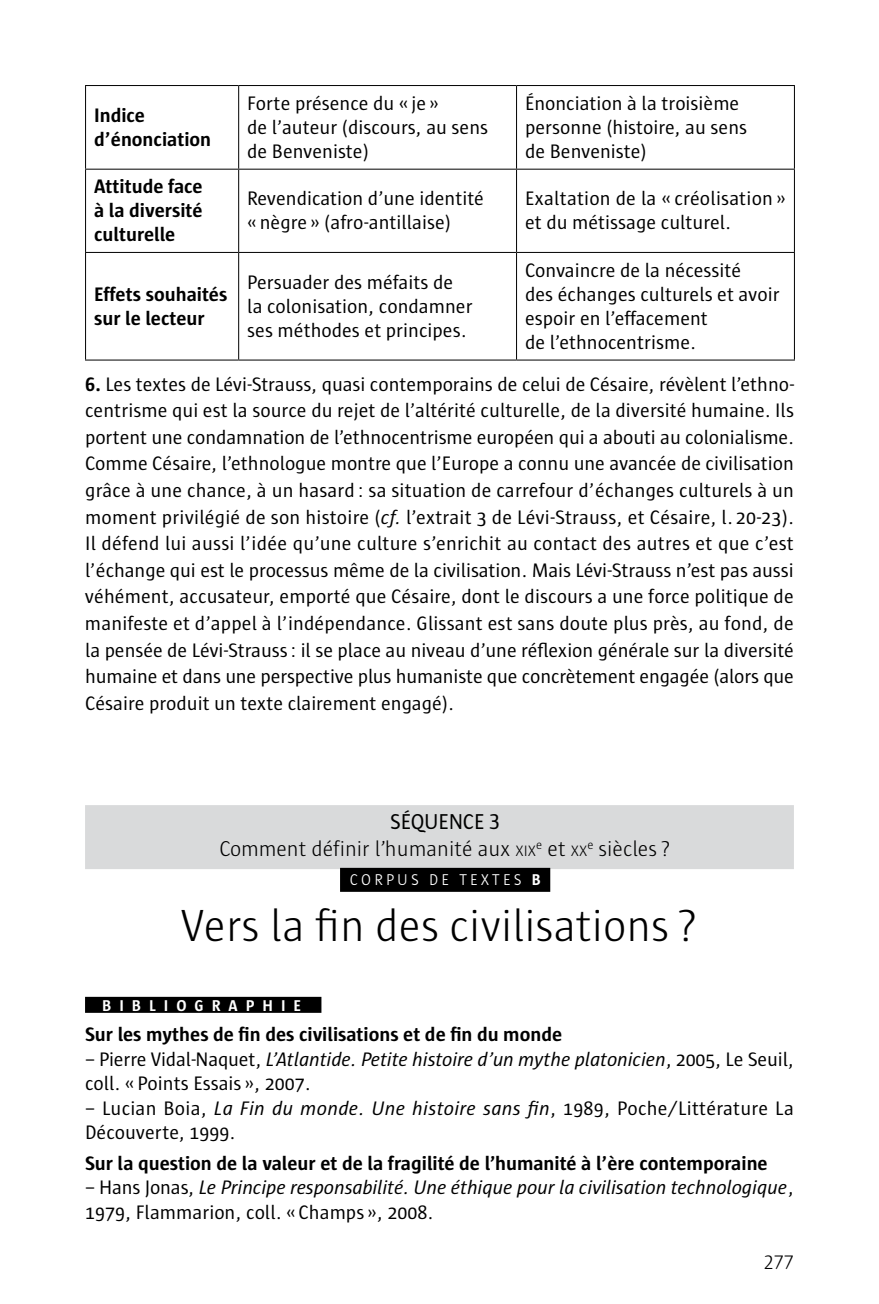
<style>
.page{position:relative;width:879px;height:1304px;background:#fff}
.page>*{position:absolute;margin:0;border:0;box-sizing:border-box;transform-origin:0 0}
.t1{font:300 46px "Sun";color:#000}
.t2{font:300 22px "Sun";color:#000}
.t3{font:22px "Sun Lf 5 c Caps";letter-spacing:-.01em;color:#000}
.t4{font:20px/26.6px "Sun";color:#000}
.t5{font:700 20px/24px "Sun";color:#000}
.t6{font:italic 20px/24.6px "Sun";letter-spacing:-.01em;color:#000}
.t7{font:16px "Sun Lf 3 c Light Caps";letter-spacing:.2em;color:#fff}
.t8{font:700 16px "Sun";letter-spacing:.5em;color:#fff}
.s1{font-family:"Sun SC";font-weight:700}
.s2{font-style:italic}
.s3{font-size:15.4px}
.s4{font-family:"Sun Lf 7 c Bold Caps"}
.s5{font-style:normal}
</style>
<div class="page">
<div style="left:85px;top:805px;width:709px;height:64px;background:#d9dadb"></div>
<div style="left:340px;top:868px;width:210px;height:24px;background:#000"></div>
<div style="left:85px;top:997px;width:236px;height:16px;background:#000"></div>
<hr style="left:85px;top:85px;width:154px;height:1px;background:#000">
<hr style="left:85px;top:86px;width:1px;height:83px;background:#000">
<hr style="left:239px;top:85px;width:277px;height:1px;background:#000">
<hr style="left:238px;top:86px;width:1px;height:83px;background:#000">
<hr style="left:516px;top:85px;width:279px;height:1px;background:#000">
<hr style="left:516px;top:86px;width:1px;height:83px;background:#000">
<hr style="left:794px;top:86px;width:1px;height:83px;background:#000">
<hr style="left:85px;top:169px;width:154px;height:1px;background:#000">
<hr style="left:85px;top:170px;width:1px;height:82px;background:#000">
<hr style="left:239px;top:169px;width:277px;height:1px;background:#000">
<hr style="left:238px;top:170px;width:1px;height:82px;background:#000">
<hr style="left:516px;top:169px;width:279px;height:1px;background:#000">
<hr style="left:516px;top:170px;width:1px;height:82px;background:#000">
<hr style="left:794px;top:170px;width:1px;height:82px;background:#000">
<hr style="left:85px;top:252px;width:154px;height:1px;background:#000">
<hr style="left:85px;top:253px;width:1px;height:107px;background:#000">
<hr style="left:239px;top:252px;width:277px;height:1px;background:#000">
<hr style="left:238px;top:253px;width:1px;height:107px;background:#000">
<hr style="left:516px;top:252px;width:279px;height:1px;background:#000">
<hr style="left:516px;top:253px;width:1px;height:107px;background:#000">
<hr style="left:794px;top:253px;width:1px;height:107px;background:#000">
<hr style="left:85px;top:360px;width:154px;height:1px;background:#000">
<hr style="left:239px;top:360px;width:277px;height:1px;background:#000">
<hr style="left:516px;top:360px;width:279px;height:1px;background:#000">
<p class="t5" style="left:94px;top:103px;width:119px">Indice d’énonciation</p>
<p class="t5" style="left:94px;top:175px;width:110px;text-align:justify">Attitude face à la diversité culturelle</p>
<p class="t4" style="left:247px;top:91px;width:242px;line-height:24px">Forte présence du «je»<br>de l’auteur (discours, au sens de Benveniste)</p>
<p class="t4" style="left:525px;top:91px;width:223px;line-height:24px">Énonciation à la troisième personne (histoire, au sens de Benveniste)</p>
<p class="t4" style="left:247px;top:187px;width:238px;line-height:24px">Revendication d’une identité «nègre» (afro-antillaise)</p>
<p class="t4" style="left:525px;top:187px;width:262px;line-height:24px">Exaltation de la « créolisation » et du métissage culturel.</p>
<p class="t4" style="left:525px;top:258px;width:256px;line-height:24px">Convaincre de la nécessité<br>des échanges culturels et avoir espoir en l’effacement<br>de l’ethnocentrisme.</p>
<p class="t4" style="left:85px;top:371px;width:710px;text-align:justify"><span class="s1">6.</span> Les textes de Lévi-Strauss, quasi contemporains de celui de Césaire, révèlent l’ethno&shy;centrisme qui est la source du rejet de l’altérité culturelle, de la diversité humaine. Ils portent une condamnation de l’ethnocentrisme européen qui a abouti au colonialisme.<br>Comme Césaire, l’ethnologue montre que l’Europe a connu une avancée de civilisation grâce à une chance, à un hasard : sa situation de carrefour d’échanges culturels à un moment privilégié de son histoire (<span class="s2">cf.</span> l’extrait 3 de Lévi-Strauss, et Césaire, l. 20-23).<br>Il défend lui aussi l’idée qu’une culture s’enrichit au contact des autres et que c’est l’échange qui est le processus même de la civilisation. Mais Lévi-Strauss n’est pas aussi véhément, accusateur, emporté que Césaire, dont le discours a une force politique de manifeste et d’appel à l’indépendance. Glissant est sans doute plus près, au fond, de la pensée de Lévi-Strauss : il se place au niveau d’une réflexion générale sur la diversité humaine et dans une perspective plus humaniste que concrètement engagée (alors que Césaire produit un texte clairement engagé).</p>
<p class="t5" style="left:94px;top:282px;width:135px">Effets souhaités sur le lecteur</p>
<p class="t4" style="left:247px;top:270px;width:227px;line-height:24px">Persuader des méfaits de la colonisation, condamner ses méthodes et principes.</p>
<p class="t3" style="left:390px;top:810px;width:111px">SÉQUENCE 3</p>
<p class="t2" style="left:219px;top:838px;width:453px">Comment définir l’humanité aux <span class="s3">XIX</span><sup>e</sup> et <span class="s3">XX</span><sup>e</sup> siècles ?</p>
<p class="t7" style="left:350px;top:871px;width:192px">CORPUS DE TEXTES <span class="s4">B</span></p>
<h1 class="t1" style="left:181px;top:901px;width:519px">Vers la fin des civilisations ?</h1>
<p class="t8" style="left:102px;top:996px;width:200px">Bib liographie</p>
<p class="t5" style="left:85px;top:1022px;width:478px">Sur les mythes de fin des civilisations et de fin du monde</p>
<p class="t4" style="left:85px;top:1047px;width:710px;line-height:24.6px">– Pierre Vidal-Naquet, <span class="s2">L’Atlantide. Petite histoire d’un mythe platonicien</span>, 2005, Le Seuil, coll. «Points Essais», 2007.</p>
<p class="t4" style="left:85px;top:1096px;width:710px;line-height:24.6px">– Lucian Boia, <span class="s2">La Fin du monde. Une histoire sans fin</span>, 1989, Poche/Littérature La<br>Découverte, 1999.</p>
<p class="t5" style="left:85px;top:1151px;width:684px">Sur la question de la valeur et de la fragilité de l’humanité à l’ère contemporaine</p>
<p class="t6" style="left:85px;top:1175px;width:710px"><span class="s5">– Hans Jonas,</span> Le Principe responsabilité. Une éthique pour la civilisation technologique<span class="s5">,<br>1979, Flammarion, coll. «Champs», 2008.</span></p>
</div>
